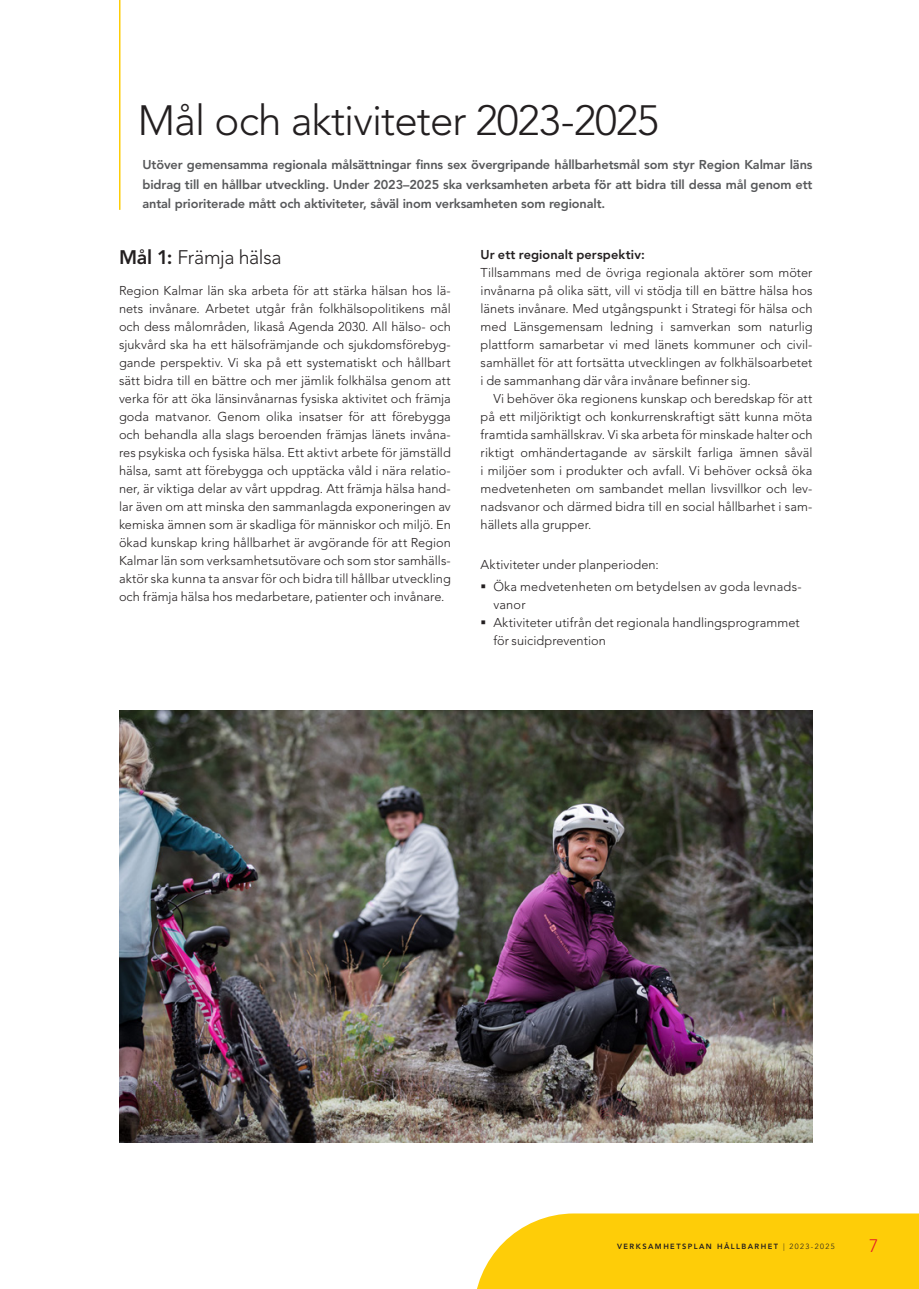
<style>
.page{position:relative;width:919px;height:1289px;background:#fff}
.page>*{position:absolute;margin:0;border:0;box-sizing:border-box;transform-origin:0 0}
.t1{font:300 42px "Avenir LT Std";letter-spacing:-.02em;color:#231f20}
.t2{font:300 19.5px "Avenir LT Std";letter-spacing:-.015em;color:#231f20}
.t3{font:300 18px "Avenir LT Std";color:#e41f25}
.t4{font:300 12.75px/18px "Avenir LT Std";letter-spacing:.005em;color:#231f20;text-align:justify}
.t5{font:800 12.75px/19.5px "Avenir LT Std";letter-spacing:-.01em;color:#57585a;text-align:justify}
.t6{font:800 12.75px "Avenir LT Std";letter-spacing:.005em;color:#231f20}
.t7{font:800 7.5px "Avenir LT Std";letter-spacing:.19em;color:#231f20}
.s1{font-weight:800}
.s2{font-weight:300}
</style>
<div class="page">
<svg style="left:477px;top:1213px;width:441px;height:75px;background:#fed017"></svg>
<hr style="left:119px;top:0;width:1px;height:210px;background:#fecd08">
<img style="left:119px;top:710px;width:693px;height:432px">
<h1 class="t1" style="left:138px;top:96px;width:522px">Mål och aktiviteter 2023-2025</h1>
<p class="t5" style="left:142px;top:155px;width:671px">Utöver gemensamma regionala målsättningar finns sex övergripande hållbarhetsmål som styr Region Kalmar läns bidrag till en hållbar utveckling. Under 2023–2025 ska verksamheten arbeta för att bidra till dessa mål genom ett antal prioriterade mått och aktiviteter, såväl inom verksamheten som regionalt.</p>
<h2 class="t2" style="left:119px;top:246px;width:164px"><span class="s1">Mål 1:</span> Främja hälsa</h2>
<p class="t4" style="left:119px;top:281px;width:333px">Region Kalmar län ska arbeta för att stärka hälsan hos lä&shy;nets invånare. Arbetet utgår från folkhälsopolitikens mål och dess målområden, likaså Agenda 2030. All hälso- och sjukvård ska ha ett hälsofrämjande och sjukdomsförebyg&shy;gande perspektiv. Vi ska på ett systematiskt och hållbart sätt bidra till en bättre och mer jämlik folkhälsa genom att verka för att öka länsinvånarnas fysiska aktivitet och främja goda matvanor. Genom olika insatser för att förebygga och behandla alla slags beroenden främjas länets invåna&shy;res psykiska och fysiska hälsa. Ett aktivt arbete för jämställd hälsa, samt att förebygga och upptäcka våld i nära relatio&shy;ner, är viktiga delar av vårt uppdrag. Att främja hälsa hand&shy;lar även om att minska den sammanlagda exponeringen av kemiska ämnen som är skadliga för människor och miljö. En ökad kunskap kring hållbarhet är avgörande för att Region Kalmar län som verksamhetsutövare och som stor samhälls&shy;aktör ska kunna ta ansvar för och bidra till hållbar utveckling och främja hälsa hos medarbetare, patienter och invånare.</p>
<p class="t6" style="left:480px;top:247px;width:166px">Ur ett regionalt perspektiv:</p>
<p class="t4" style="left:480px;top:263px;width:333px">Tillsammans med de övriga regionala aktörer som möter invånarna på olika sätt, vill vi stödja till en bättre hälsa hos länets invånare. Med utgångspunkt i Strategi för hälsa och med Länsgemensam ledning i samverkan som naturlig plattform samarbetar vi med länets kommuner och civil&shy;samhället för att fortsätta utvecklingen av folkhälsoarbetet i de sammanhang där våra invånare befinner sig.</p>
<p class="t4" style="left:480px;top:390px;width:333px;text-indent:13px">Vi behöver öka regionens kunskap och beredskap för att på ett miljöriktigt och konkurrenskraftigt sätt kunna möta framtida samhällskrav. Vi ska arbeta för minskade halter och riktigt omhändertagande av särskilt farliga ämnen såväl i miljöer som i produkter och avfall. Vi behöver också öka medvetenheten om sambandet mellan livsvillkor och lev&shy;nadsvanor och därmed bidra till en social hållbarhet i sam&shy;hällets alla grupper.</p>
<p class="t4" style="left:493px;top:554px;width:310px;line-height:21.5px;text-indent:-13px">Aktiviteter under planperioden:<br>Öka medvetenheten om betydelsen av goda levnads-</p>
<p class="t4" style="left:493px;top:595px;width:308px;text-align:left">vanor<br>Aktiviteter utifrån det regionala handlingsprogrammet för suicidprevention</p>
<p class="t7" style="left:617px;top:1242px;width:219px">VERKSAMHETSPLAN HÅLLBARHET <span class="s2">| 2023-2025</span></p>
<h3 class="t3" style="left:869px;top:1234px;width:11px">7</h3>
</div>
